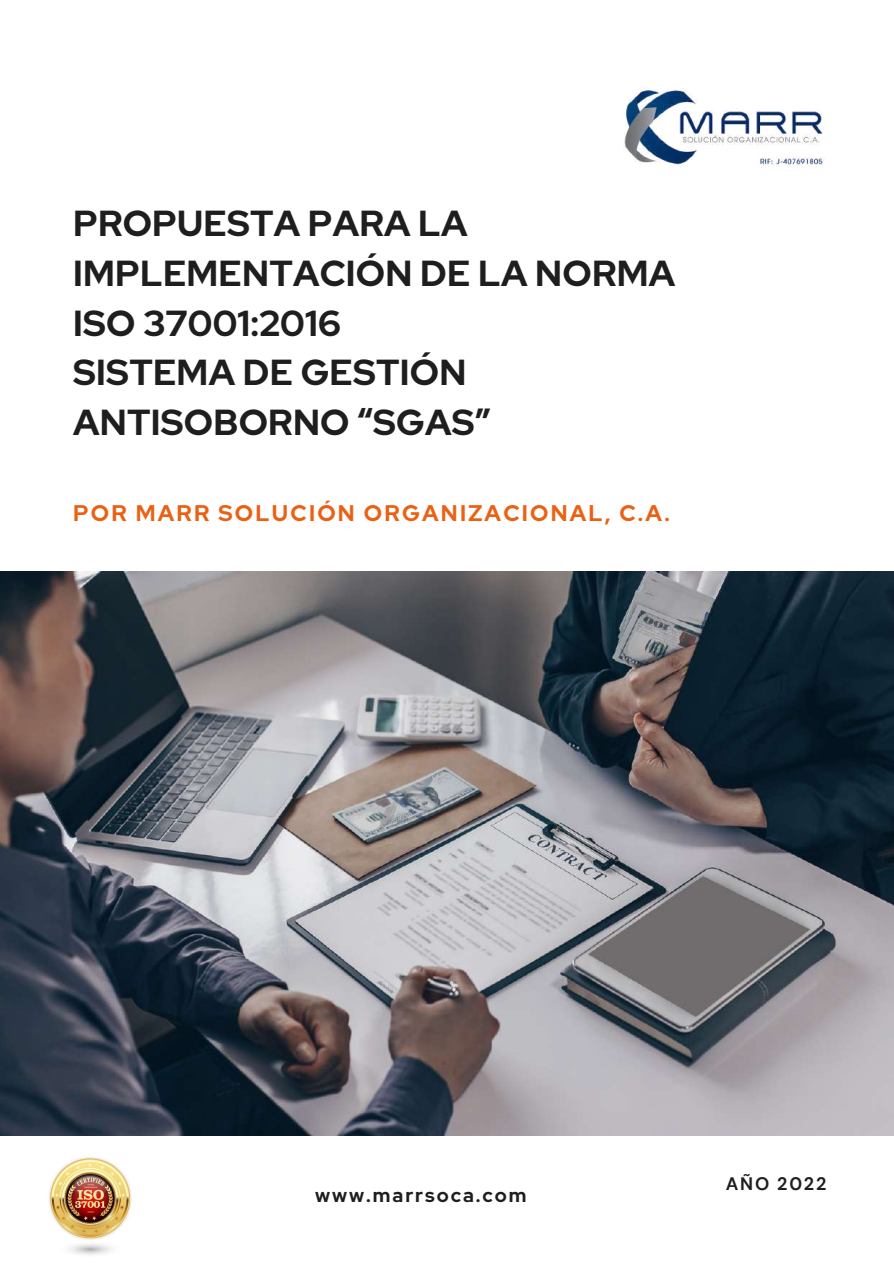
<style>
.page{position:relative;width:894px;height:1264px;background:#fff}
.page>*{position:absolute;margin:0;border:0;box-sizing:border-box;transform-origin:0 0}
.t1{font:700 36px/49.5px "Red Hat Display";letter-spacing:.005em;color:#1e1e1e}
.t2{font:700 22.5px "Red Hat Display";letter-spacing:.1em;color:#ea6114}
.t3{font:700 19.5px "Red Hat Display";letter-spacing:.1em;color:#1e1e1e}
.t4{font:700 18px "DM Sans";letter-spacing:.1em;color:#1e1e1e}
</style>
<div class="page">
<img style="left:0;top:571px;width:893px;height:564px">
<img style="left:49px;top:1157px;width:83px;height:98px">
<img style="left:623px;top:90px;width:202px;height:79px">
<p class="t1" style="left:73px;top:199px;width:603px">PROPUESTA PARA LA<br>IMPLEMENTACIÓN DE LA NORMA<br>ISO 37001:2016<br>SISTEMA DE GESTIÓN<br>ANTISOBORNO “SGAS”</p>
<p class="t2" style="left:73px;top:498px;width:598px">POR MARR SOLUCIÓN ORGANIZACIONAL, C.A.</p>
<p class="t3" style="left:315px;top:1182px;width:213px">www.marrsoca.com</p>
<p class="t4" style="left:725px;top:1172px;width:102px">AÑO 2022</p>
</div>
